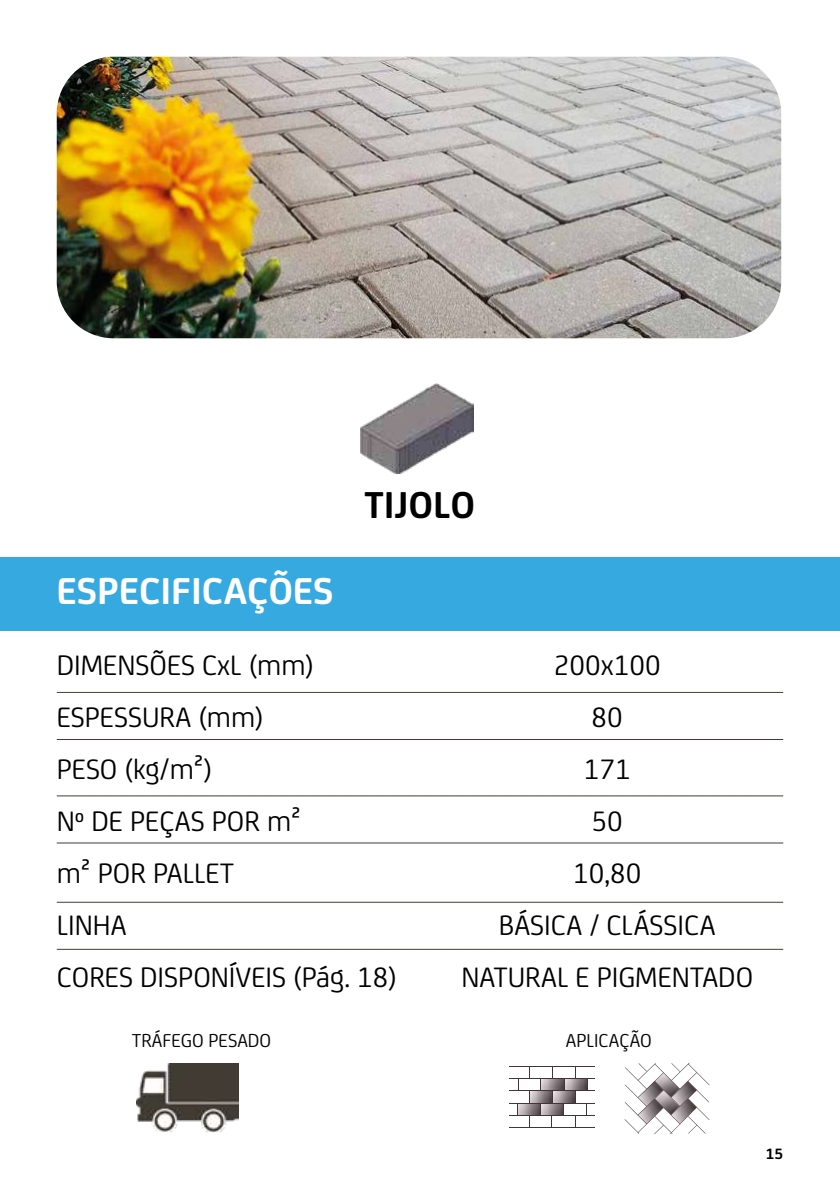
<style>
.page{position:relative;width:840px;height:1191px;background:#fff}
.page>*{position:absolute;margin:0;border:0;box-sizing:border-box;transform-origin:0 0}
.t1{font:700 40px "FS Joey";color:#fff}
.t2{font:700 40px "FS Joey";color:#000}
.t3{font:30px/52px "FS Joey";color:#000}
.t4{font:20px "FS Joey";color:#000}
.t5{font:700 16px "FS Joey";color:#000}
</style>
<div class="page">
<img style="left:57px;top:57px;width:723px;height:281px">
<div style="left:0;top:557px;width:839px;height:73px;background:#36a9e1"></div>
<img style="left:360px;top:383px;width:113px;height:90px">
<img style="left:136px;top:1063px;width:102px;height:69px">
<hr style="left:57px;top:692px;width:725px;height:1px;background:#453a36">
<hr style="left:57px;top:795px;width:725px;height:1px;background:#453a36">
<hr style="left:57px;top:901px;width:725px;height:1px;background:#453a36">
<hr style="left:57px;top:739px;width:725px;height:1px;background:#453a36">
<hr style="left:57px;top:842px;width:725px;height:1px;background:#453a36">
<hr style="left:57px;top:948px;width:725px;height:1px;background:#453a36">
<img style="left:541px;top:1079px;width:45px;height:11px">
<img style="left:529px;top:1091px;width:45px;height:12px">
<img style="left:518px;top:1104px;width:45px;height:11px">
<hr style="left:509px;top:1078px;width:86px;height:1px;background:#433537">
<hr style="left:509px;top:1090px;width:86px;height:1px;background:#433537">
<hr style="left:509px;top:1103px;width:86px;height:1px;background:#433537">
<hr style="left:509px;top:1115px;width:85px;height:1px;background:#433537">
<hr style="left:509px;top:1127px;width:86px;height:1px;background:#433537">
<hr style="left:509px;top:1066px;width:86px;height:1px;background:#433537">
<svg style="left:551px;top:1091px;width:1px;height:12px"></svg>
<svg style="left:574px;top:1091px;width:1px;height:12px"></svg>
<svg style="left:624px;top:1062px;width:85px;height:72px"></svg>
<h1 class="t2" style="left:364px;top:474px;width:112px">TIJOLO</h1>
<h1 class="t1" style="left:57px;top:560px;width:278px">ESPECIFICAÇÕES</h1>
<p class="t3" style="left:57px;top:637px;width:341px">DIMENSÕES CxL (mm)<br>ESPESSURA (mm)<br>PESO (kg/m²)<br>Nº DE PEÇAS POR m²<br>m² POR PALLET<br>LINHA<br>CORES DISPONÍVEIS (Pág. 18)</p>
<p class="t3" style="left:461px;top:637px;width:293px;text-align:center">200x100<br>80<br>171<br>50<br>10,80<br>BÁSICA / CLÁSSICA<br>NATURAL E PIGMENTADO</p>
<p class="t4" style="left:132px;top:1026px;width:141px">TRÁFEGO PESADO</p>
<p class="t4" style="left:565px;top:1026px;width:87px">APLICAÇÃO</p>
<p class="t5" style="left:765px;top:1141px;width:19px">15</p>
</div>
